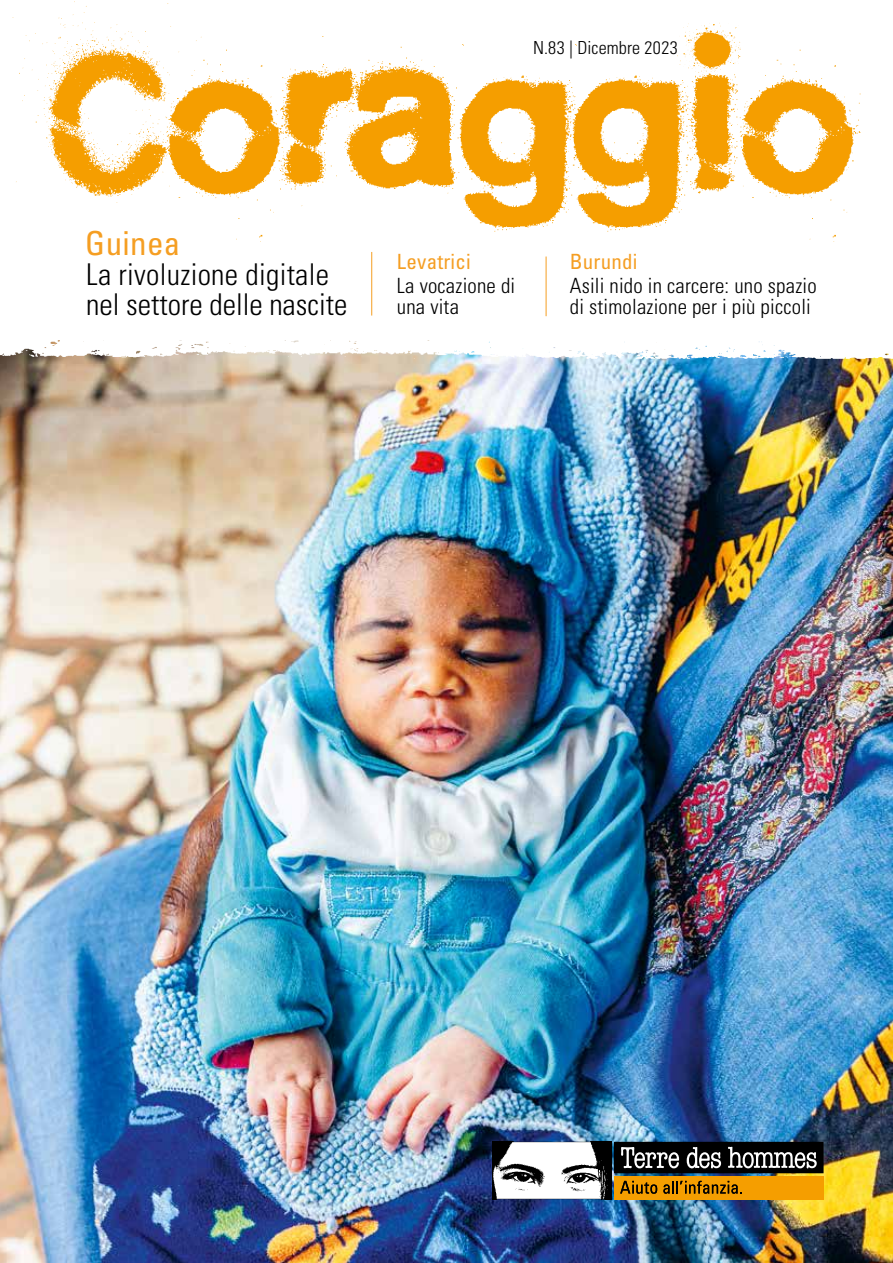
<style>
.page{position:relative;width:893px;height:1263px;background:#fff}
.page>*{position:absolute;margin:0;border:0;box-sizing:border-box;transform-origin:0 0}
.t1{font:condensed 33px "Univers LT Std";letter-spacing:.01em;color:#f59e22}
.t2{font:300 condensed 30px/30px "Univers LT Std";letter-spacing:.005em;color:#000}
.t3{font:300 condensed 21px/21px "Univers LT Std";letter-spacing:.01em;color:#000}
.t4{font:condensed 21px "Univers LT Std";letter-spacing:.01em;color:#f59e22}
.t5{font:300 condensed 18px "Univers LT Std";letter-spacing:.015em;color:#000}
</style>
<div class="page">
<img style="left:0;top:369px;width:893px;height:894px">
<img style="left:0;top:340px;width:893px;height:29px">
<hr style="left:371px;top:252px;width:1px;height:64px;background:#f59e22">
<hr style="left:546px;top:257px;width:1px;height:59px;background:#f59e22">
<svg style="left:13px;top:1px;width:847px;height:241px"></svg>
<svg style="left:492px;top:1142px;width:332px;height:57px"></svg>
<p class="t5" style="left:533px;top:37px;width:146px">N.83 | Dicembre 2023</p>
<h1 class="t1" style="left:85px;top:223px;width:97px">Guinea</h1>
<h2 class="t2" style="left:86px;top:259px;width:263px">La rivoluzione digitale nel settore delle nascite</h2>
<p class="t4" style="left:397px;top:248px;width:75px">Levatrici</p>
<p class="t3" style="left:397px;top:275px;width:120px">La vocazione di una vita</p>
<p class="t4" style="left:570px;top:248px;width:69px">Burundi</p>
<p class="t3" style="left:570px;top:275px;width:248px">Asili nido in carcere: uno spazio di stimolazione per i più piccoli</p>
</div>
